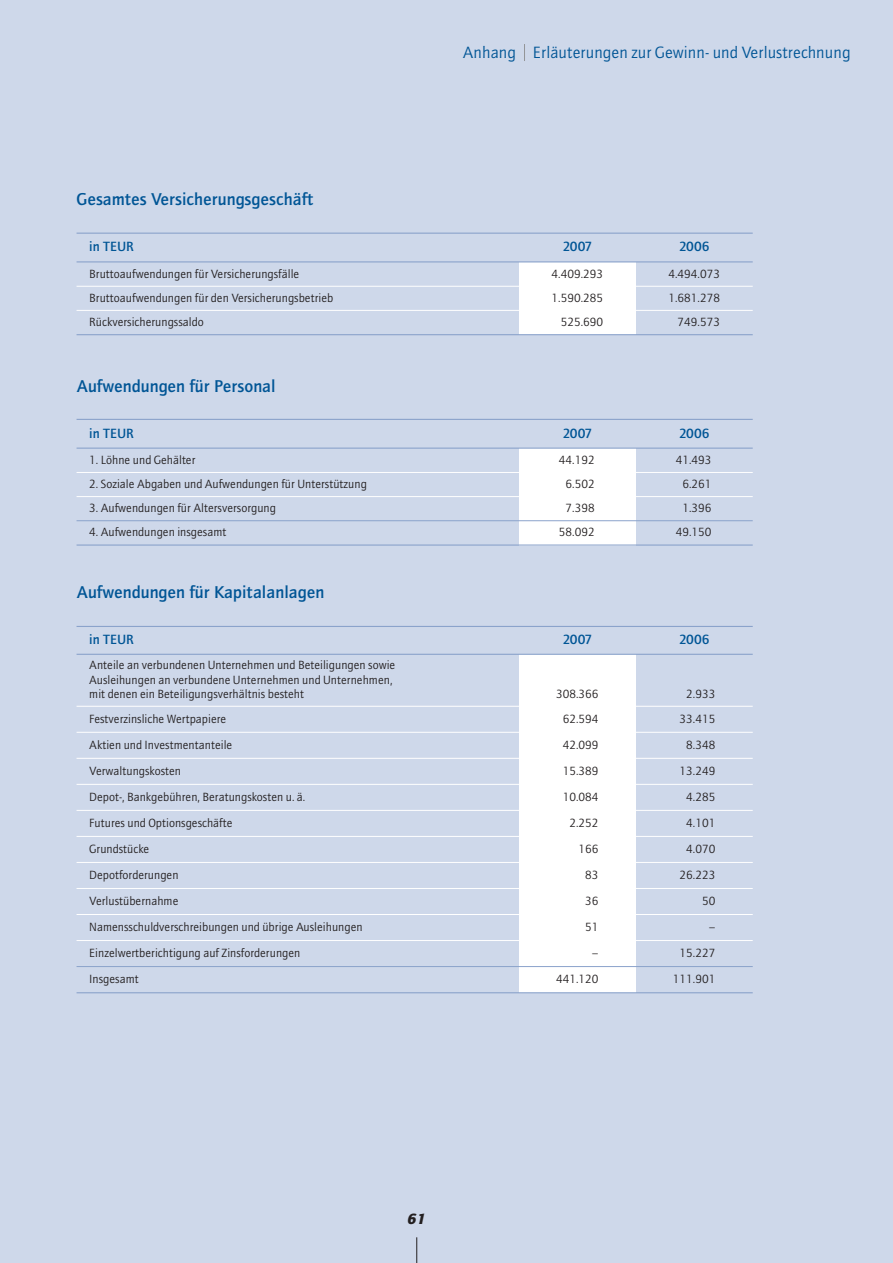
<style>
.page{position:relative;width:893px;height:1263px;background:#ced8ea}
.page>*{position:absolute;margin:0;border:0;box-sizing:border-box;transform-origin:0 0}
.t1{font:500 17.25px "AT Quay Sans";color:#005595}
.t2{font:16.5px "AT Quay Sans";color:#005595}
.t3{font:italic 900 15px "AT Quay Sans";color:#231f20}
.t4{font:500 13.5px "AT Quay Sans";color:#005595}
.t5{font:12px/14.4px "AT Quay Sans";color:#231f20}
</style>
<div class="page">
<svg style="left:524px;top:44px;width:1px;height:17px"></svg>
<svg style="left:416px;top:1237px;width:1px;height:26px"></svg>
<div style="left:519px;top:262px;width:117px;height:24px;background:#fff"></div>
<div style="left:519px;top:286px;width:117px;height:24px;background:#fff"></div>
<div style="left:519px;top:310px;width:117px;height:25px;background:#fff"></div>
<hr style="left:77px;top:233px;width:676px;height:1px;background:#8ba3cb">
<hr style="left:77px;top:261px;width:676px;height:1px;background:#8ba3cb">
<hr style="left:77px;top:286px;width:676px;height:1px;background:#fff">
<hr style="left:77px;top:310px;width:676px;height:1px;background:#fff">
<hr style="left:77px;top:334px;width:676px;height:1px;background:#8ba3cb">
<div style="left:519px;top:448px;width:117px;height:24px;background:#fff"></div>
<div style="left:519px;top:472px;width:117px;height:25px;background:#fff"></div>
<div style="left:519px;top:497px;width:117px;height:24px;background:#fff"></div>
<div style="left:519px;top:521px;width:117px;height:25px;background:#fff"></div>
<hr style="left:77px;top:419px;width:676px;height:1px;background:#8ba3cb">
<hr style="left:77px;top:448px;width:676px;height:1px;background:#8ba3cb">
<hr style="left:77px;top:472px;width:676px;height:1px;background:#fff">
<hr style="left:77px;top:496px;width:676px;height:1px;background:#fff">
<hr style="left:77px;top:520px;width:676px;height:1px;background:#8ba3cb">
<hr style="left:77px;top:544px;width:676px;height:2px;background:#8ba3cb">
<div style="left:519px;top:654px;width:117px;height:52px;background:#fff"></div>
<div style="left:519px;top:706px;width:117px;height:26px;background:#fff"></div>
<div style="left:519px;top:732px;width:117px;height:26px;background:#fff"></div>
<div style="left:519px;top:758px;width:117px;height:26px;background:#fff"></div>
<div style="left:519px;top:784px;width:117px;height:26px;background:#fff"></div>
<div style="left:519px;top:810px;width:117px;height:26px;background:#fff"></div>
<div style="left:519px;top:836px;width:117px;height:26px;background:#fff"></div>
<div style="left:519px;top:862px;width:117px;height:26px;background:#fff"></div>
<div style="left:519px;top:888px;width:117px;height:27px;background:#fff"></div>
<div style="left:519px;top:915px;width:117px;height:26px;background:#fff"></div>
<div style="left:519px;top:941px;width:117px;height:26px;background:#fff"></div>
<div style="left:519px;top:967px;width:117px;height:26px;background:#fff"></div>
<hr style="left:77px;top:626px;width:676px;height:1px;background:#8ba3cb">
<hr style="left:77px;top:654px;width:676px;height:1px;background:#8ba3cb">
<hr style="left:77px;top:706px;width:676px;height:1px;background:#fff">
<hr style="left:77px;top:732px;width:676px;height:1px;background:#fff">
<hr style="left:77px;top:758px;width:676px;height:1px;background:#fff">
<hr style="left:77px;top:784px;width:676px;height:1px;background:#fff">
<hr style="left:77px;top:810px;width:676px;height:1px;background:#fff">
<hr style="left:77px;top:836px;width:676px;height:1px;background:#fff">
<hr style="left:77px;top:862px;width:676px;height:1px;background:#fff">
<hr style="left:77px;top:888px;width:676px;height:1px;background:#fff">
<hr style="left:77px;top:914px;width:676px;height:1px;background:#fff">
<hr style="left:77px;top:940px;width:676px;height:1px;background:#fff">
<hr style="left:77px;top:966px;width:676px;height:1px;background:#8ba3cb">
<hr style="left:77px;top:992px;width:676px;height:1px;background:#8ba3cb">
<h1 class="t1" style="left:77px;top:192px;width:239px">Gesamtes Versicherungsgeschäft</h1>
<h2 class="t2" style="left:463px;top:46px;width:389px">Anhang Erläuterungen zur Gewinn- und Verlustrechnung</h2>
<p class="t4" style="left:89px;top:241px;width:46px">in TEUR</p>
<p class="t4" style="left:563px;top:241px;width:31px">2007</p>
<p class="t4" style="left:679px;top:241px;width:32px">2006</p>
<p class="t5" style="left:89px;top:267px;width:212px">Bruttoaufwendungen für Versicherungsfälle</p>
<p class="t5" style="left:551px;top:267px;width:53px">4.409.293</p>
<p class="t5" style="left:668px;top:267px;width:53px">4.494.073</p>
<p class="t5" style="left:89px;top:291px;width:246px">Bruttoaufwendungen für den Versicherungsbetrieb</p>
<p class="t5" style="left:551px;top:291px;width:53px">1.590.285</p>
<p class="t5" style="left:668px;top:291px;width:53px">1.681.278</p>
<p class="t5" style="left:89px;top:316px;width:116px">Rückversicherungssaldo</p>
<p class="t5" style="left:561px;top:316px;width:44px">525.690</p>
<p class="t5" style="left:677px;top:316px;width:44px">749.573</p>
<h1 class="t1" style="left:77px;top:379px;width:201px">Aufwendungen für Personal</h1>
<p class="t4" style="left:89px;top:428px;width:46px">in TEUR</p>
<p class="t4" style="left:563px;top:428px;width:31px">2007</p>
<p class="t4" style="left:679px;top:428px;width:32px">2006</p>
<p class="t5" style="left:89px;top:453px;width:108px">1. Löhne und Gehälter</p>
<p class="t5" style="left:559px;top:453px;width:37px">44.192</p>
<p class="t5" style="left:676px;top:453px;width:37px">41.493</p>
<p class="t5" style="left:89px;top:478px;width:279px">2. Soziale Abgaben und Aufwendungen für Unterstützung</p>
<p class="t5" style="left:566px;top:478px;width:31px">6.502</p>
<p class="t5" style="left:682px;top:478px;width:31px">6.261</p>
<p class="t5" style="left:89px;top:502px;width:188px">3. Aufwendungen für Altersversorgung</p>
<p class="t5" style="left:566px;top:502px;width:31px">7.398</p>
<p class="t5" style="left:682px;top:502px;width:31px">1.396</p>
<p class="t5" style="left:89px;top:526px;width:139px">4. Aufwendungen insgesamt</p>
<p class="t5" style="left:559px;top:526px;width:37px">58.092</p>
<p class="t5" style="left:676px;top:526px;width:37px">49.150</p>
<h1 class="t1" style="left:77px;top:585px;width:249px">Aufwendungen für Kapitalanlagen</h1>
<p class="t4" style="left:89px;top:634px;width:46px">in TEUR</p>
<p class="t4" style="left:563px;top:634px;width:31px">2007</p>
<p class="t4" style="left:679px;top:634px;width:32px">2006</p>
<p class="t5" style="left:89px;top:659px;width:307px">Anteile an verbundenen Unternehmen und Beteiligungen sowie<br>Ausleihungen an verbundene Unternehmen und Unternehmen, mit denen ein Beteiligungsverhältnis besteht</p>
<p class="t5" style="left:556px;top:688px;width:44px">308.366</p>
<p class="t5" style="left:686px;top:688px;width:31px">2.933</p>
<p class="t5" style="left:89px;top:712px;width:139px">Festverzinsliche Wertpapiere</p>
<p class="t5" style="left:563px;top:712px;width:37px">62.594</p>
<p class="t5" style="left:680px;top:712px;width:37px">33.415</p>
<p class="t5" style="left:89px;top:738px;width:145px">Aktien und Investmentanteile</p>
<p class="t5" style="left:563px;top:738px;width:37px">42.099</p>
<p class="t5" style="left:686px;top:738px;width:31px">8.348</p>
<p class="t5" style="left:89px;top:764px;width:93px">Verwaltungskosten</p>
<p class="t5" style="left:563px;top:764px;width:37px">15.389</p>
<p class="t5" style="left:680px;top:764px;width:37px">13.249</p>
<p class="t5" style="left:89px;top:790px;width:218px">Depot-, Bankgebühren, Beratungskosten u. ä.</p>
<p class="t5" style="left:563px;top:790px;width:37px">10.084</p>
<p class="t5" style="left:686px;top:790px;width:31px">4.285</p>
<p class="t5" style="left:89px;top:816px;width:145px">Futures und Optionsgeschäfte</p>
<p class="t5" style="left:569px;top:816px;width:31px">2.252</p>
<p class="t5" style="left:686px;top:816px;width:31px">4.101</p>
<p class="t5" style="left:89px;top:842px;width:62px">Grundstücke</p>
<p class="t5" style="left:578px;top:842px;width:22px">166</p>
<p class="t5" style="left:686px;top:842px;width:31px">4.070</p>
<p class="t5" style="left:89px;top:869px;width:91px">Depotforderungen</p>
<p class="t5" style="left:585px;top:869px;width:15px">83</p>
<p class="t5" style="left:680px;top:869px;width:37px">26.223</p>
<p class="t5" style="left:89px;top:895px;width:91px">Verlustübernahme</p>
<p class="t5" style="left:585px;top:895px;width:15px">36</p>
<p class="t5" style="left:702px;top:895px;width:15px">50</p>
<p class="t5" style="left:89px;top:921px;width:275px">Namensschuldverschreibungen und übrige Ausleihungen</p>
<p class="t5" style="left:585px;top:921px;width:15px">51</p>
<p class="t5" style="left:709px;top:921px;width:8px">–</p>
<p class="t5" style="left:89px;top:947px;width:213px">Einzelwertberichtigung auf Zinsforderungen</p>
<p class="t5" style="left:592px;top:947px;width:8px">–</p>
<p class="t5" style="left:680px;top:947px;width:37px">15.227</p>
<p class="t5" style="left:89px;top:973px;width:51px">Insgesamt</p>
<p class="t5" style="left:556px;top:973px;width:44px">441.120</p>
<p class="t5" style="left:673px;top:973px;width:44px">111.901</p>
<p class="t3" style="left:407px;top:1212px;width:20px">61</p>
</div>
